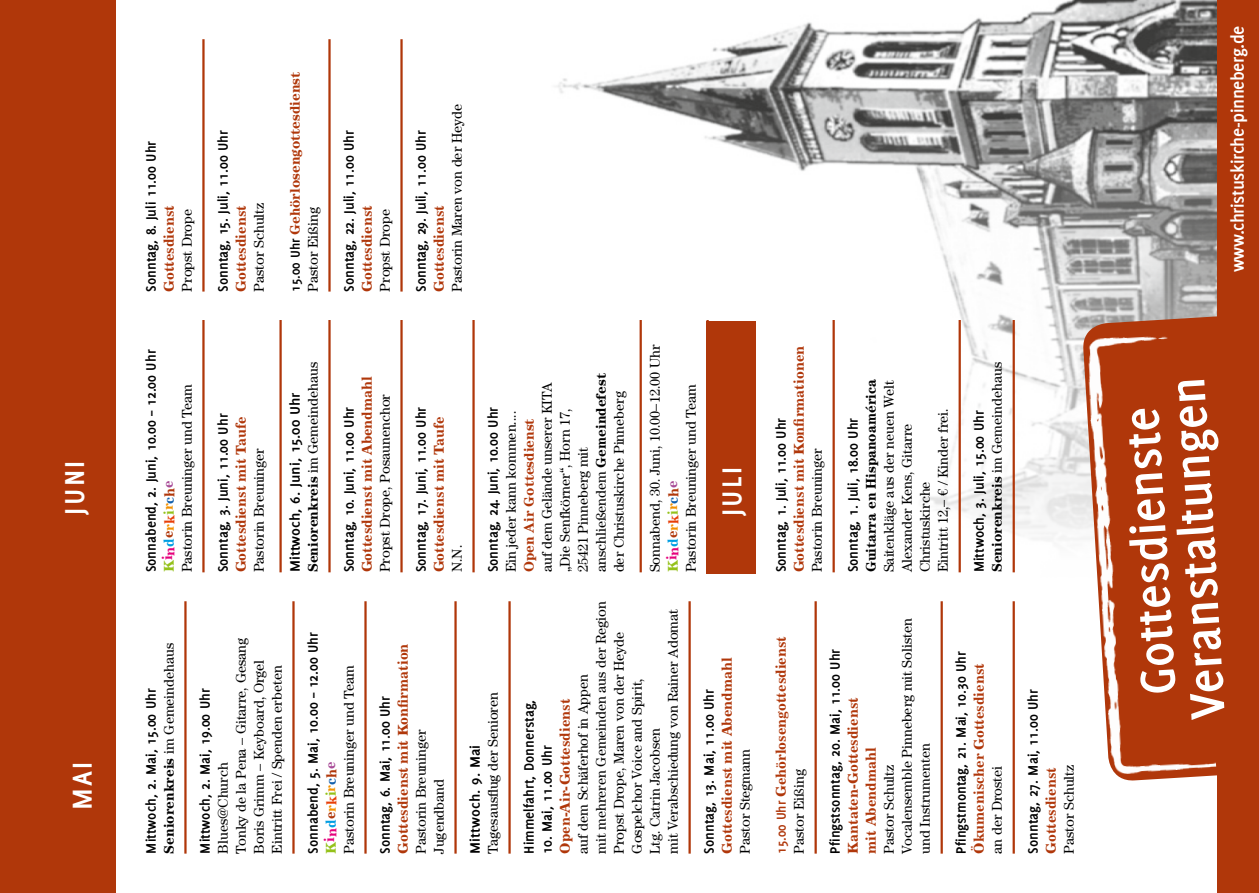
<style>
.page{position:relative;width:1259px;height:893px;background:#fff}
.page>*{position:absolute;margin:0;border:0;box-sizing:border-box;transform-origin:0 0}
.t1{font:700 52.95px/47.8px "Delicious";color:#fff;text-align:center}
.t2{font:700 30px "Delicious";letter-spacing:.08em;color:#fff}
.t3{font:700 19.35px "Delicious";letter-spacing:-.02em;color:#fff}
.t4{font:700 15px "Delicious";color:#000}
.t5{font:700 15px "Delicious";color:#000;scale:1.08 1}
.t6{font:14.1px/18px "Century Std";color:#000}
.t7{font:14.1px/18px "Century 731 BT Bold A";color:#b0370a}
.t8{font:700 14.1px/18px "Century Std";color:#b0370a}
.t9{font:14.1px "Century 731 BT Bold A";color:#94c11a}
.t10{font:700 14.1px "Century Std";color:#000}
.s1{font-family:"Delicious";color:#000}
.s2{font-weight:400;color:#000}
.s3{font-weight:700}
.s4{color:#e5007c}
.s5{color:#009ee3}
.s6{color:#b0370a}
.s7{color:#f39100}
.s8{color:#e73e07}
.s9{color:#125fab}
.s10{color:#a84b97}
.s11{font-family:"Delicious";font-weight:700}
</style>
<div class="page">
<img style="left:556px;top:0;width:661px;height:573px">
<div style="left:0;top:0;width:115px;height:893px;background:#b0370a"></div>
<hr style="left:202px;top:39px;width:3px;height:253px;background:#b0370a">
<hr style="left:328px;top:39px;width:3px;height:253px;background:#b0370a">
<hr style="left:400px;top:39px;width:3px;height:253px;background:#b0370a">
<div style="left:1217px;top:0;width:42px;height:893px;background:#b0370a"></div>
<hr style="left:184px;top:601px;width:3px;height:253px;background:#b0370a">
<hr style="left:292px;top:601px;width:3px;height:253px;background:#b0370a">
<hr style="left:364px;top:601px;width:3px;height:253px;background:#b0370a">
<hr style="left:454px;top:601px;width:3px;height:253px;background:#b0370a">
<hr style="left:508px;top:601px;width:3px;height:253px;background:#b0370a">
<hr style="left:688px;top:601px;width:3px;height:253px;background:#b0370a">
<hr style="left:814px;top:601px;width:3px;height:253px;background:#b0370a">
<hr style="left:940px;top:601px;width:3px;height:253px;background:#b0370a">
<hr style="left:1012px;top:601px;width:3px;height:253px;background:#b0370a">
<hr style="left:202px;top:320px;width:3px;height:252px;background:#b0370a">
<hr style="left:279px;top:320px;width:3px;height:252px;background:#b0370a">
<hr style="left:328px;top:320px;width:3px;height:252px;background:#b0370a">
<hr style="left:400px;top:320px;width:3px;height:252px;background:#b0370a">
<hr style="left:472px;top:320px;width:3px;height:252px;background:#b0370a">
<hr style="left:639px;top:320px;width:3px;height:252px;background:#b0370a">
<hr style="left:706px;top:320px;width:3px;height:252px;background:#b0370a">
<hr style="left:832px;top:320px;width:3px;height:252px;background:#b0370a">
<hr style="left:958px;top:320px;width:3px;height:252px;background:#b0370a">
<hr style="left:1012px;top:320px;width:3px;height:252px;background:#b0370a">
<div style="left:706px;top:322px;width:50px;height:252px;background:#b0370a"></div>
<svg style="left:1081px;top:314px;width:136px;height:467px"></svg>
<img style="left:1082px;top:327px;width:134px;height:451px">
<p class="t4" style="left:142px;top:292px;width:152px;rotate:-90deg">Sonntag, 8. Juli 11.00 Uhr</p>
<p class="t7" style="left:160px;top:292px;width:88px;rotate:-90deg">Gottesdienst</p>
<p class="t6" style="left:178px;top:292px;width:84px;rotate:-90deg">Propst Drope</p>
<p class="t4" style="left:214px;top:292px;width:163px;rotate:-90deg">Sonntag, 15. Juli, 11.00 Uhr</p>
<p class="t7" style="left:232px;top:292px;width:88px;rotate:-90deg">Gottesdienst</p>
<p class="t6" style="left:250px;top:292px;width:90px;rotate:-90deg">Pastor Schultz</p>
<p class="t8" style="left:286px;top:292px;width:221px;rotate:-90deg"><span class="s1">15.00 Uhr</span> Gehörlosengottesdienst<br><span class="s2">Pastor Eißing</span></p>
<p class="t4" style="left:340px;top:292px;width:163px;rotate:-90deg">Sonntag, 22. Juli, 11.00 Uhr</p>
<p class="t7" style="left:358px;top:292px;width:88px;rotate:-90deg">Gottesdienst</p>
<p class="t6" style="left:376px;top:292px;width:84px;rotate:-90deg">Propst Drope</p>
<p class="t4" style="left:412px;top:292px;width:163px;rotate:-90deg">Sonntag, 29. Juli, 11.00 Uhr</p>
<p class="t7" style="left:430px;top:292px;width:88px;rotate:-90deg">Gottesdienst</p>
<p class="t6" style="left:448px;top:292px;width:189px;rotate:-90deg">Pastorin Maren von der Heyde</p>
<p class="t6" style="left:646px;top:572px;width:229px;rotate:-90deg">Sonnabend, 30. Juni, 10.00–12.00 Uhr</p>
<p class="t4" style="left:142px;top:572px;width:224px;rotate:-90deg">Sonnabend, 2. Juni, 10.00 – 12.00 Uhr</p>
<p class="t6" style="left:304px;top:572px;width:212px;rotate:-90deg"><span class="s3">Seniorenkreis</span> im Gemeindehaus</p>
<p class="t6" style="left:538px;top:572px;width:200px;rotate:-90deg">auf dem Gelände unserer KITA „Die Senfkörner“, Horn 17,<br>25421 Pinneberg mit anschließendem <span class="s3">Gemeindefest </span>der Christuskirche Pinneberg</p>
<p class="t7" style="left:358px;top:572px;width:198px;rotate:-90deg">Gottesdienst mit Abendmahl</p>
<p class="t6" style="left:178px;top:572px;width:190px;rotate:-90deg">Pastorin Breuninger und Team</p>
<p class="t6" style="left:682px;top:572px;width:190px;rotate:-90deg">Pastorin Breuninger und Team</p>
<p class="t5" style="left:286px;top:572px;width:168px;rotate:-90deg">Mittwoch, 6. Juni, 15.00 Uhr</p>
<p class="t6" style="left:376px;top:572px;width:180px;rotate:-90deg">Propst Drope, Posaunenchor</p>
<p class="t4" style="left:340px;top:572px;width:167px;rotate:-90deg">Sonntag, 10. Juni, 11.00 Uhr</p>
<p class="t4" style="left:412px;top:572px;width:167px;rotate:-90deg">Sonntag, 17. Juni, 11.00 Uhr</p>
<p class="t7" style="left:430px;top:572px;width:157px;rotate:-90deg">Gottesdienst mit Taufe</p>
<p class="t4" style="left:484px;top:572px;width:167px;rotate:-90deg">Sonntag, 24. Juni, 10.00 Uhr</p>
<p class="t6" style="left:502px;top:572px;width:163px;rotate:-90deg">Ein jeder kann kommen....</p>
<p class="t8" style="left:520px;top:572px;width:155px;rotate:-90deg">Open Air Gottesdienst</p>
<p class="t4" style="left:214px;top:572px;width:160px;rotate:-90deg">Sonntag, 3. Juni, 11.00 Uhr</p>
<p class="t7" style="left:232px;top:572px;width:157px;rotate:-90deg">Gottesdienst mit Taufe</p>
<p class="t6" style="left:250px;top:572px;width:126px;rotate:-90deg">Pastorin Breuninger</p>
<h2 class="t2" style="left:57px;top:514px;width:55px;rotate:-90deg">JUNI</h2>
<h2 class="t2" style="left:714px;top:516px;width:50px;rotate:-90deg">JULI</h2>
<p class="t9" style="left:160px;top:572px;width:94px;rotate:-90deg">K<span class="s4">in</span><span class="s5">d</span><span class="s6">e</span><span class="s7">r</span><span class="s8">k</span>i<span class="s7">r</span><span class="s9">c</span><span class="s6">h</span><span class="s10">e</span></p>
<p class="t9" style="left:664px;top:572px;width:94px;rotate:-90deg">K<span class="s4">in</span><span class="s5">d</span><span class="s6">e</span><span class="s7">r</span><span class="s8">k</span>i<span class="s7">r</span><span class="s9">c</span><span class="s6">h</span><span class="s10">e</span></p>
<p class="t6" style="left:448px;top:572px;width:29px;rotate:-90deg">N.N.</p>
<h2 class="t2" style="left:65px;top:810px;width:50px;rotate:-90deg">MAI</h2>
<p class="t6" style="left:160px;top:854px;width:212px;rotate:-90deg"><span class="s3">Seniorenkreis</span> im Gemeindehaus</p>
<p class="t4" style="left:142px;top:854px;width:167px;rotate:-90deg">Mittwoch, 2. Mai, 15.00 Uhr</p>
<p class="t6" style="left:214px;top:854px;width:217px;rotate:-90deg">Blues@Church<br>Tonky de la Pena – Gitarre, Gesang<br>Boris Grimm – Keyboard, Orgel<br>Eintritt Frei / Spenden erbeten</p>
<p class="t4" style="left:304px;top:854px;width:223px;rotate:-90deg">Sonnabend, 5. Mai, 10.00 – 12.00 Uhr</p>
<p class="t6" style="left:340px;top:854px;width:190px;rotate:-90deg">Pastorin Breuninger und Team</p>
<p class="t4" style="left:196px;top:854px;width:167px;rotate:-90deg">Mittwoch, 2. Mai, 19.00 Uhr</p>
<p class="t9" style="left:322px;top:854px;width:94px;rotate:-90deg">K<span class="s4">in</span><span class="s5">d</span><span class="s6">e</span><span class="s7">r</span><span class="s8">k</span>i<span class="s7">r</span><span class="s9">c</span><span class="s6">h</span><span class="s10">e</span></p>
<p class="t7" style="left:394px;top:854px;width:211px;rotate:-90deg">Gottesdienst mit Konfirmation</p>
<p class="t4" style="left:376px;top:854px;width:159px;rotate:-90deg">Sonntag, 6. Mai, 11.00 Uhr</p>
<p class="t6" style="left:412px;top:854px;width:126px;rotate:-90deg">Pastorin Breuninger<br>Jugendband</p>
<p class="t6" style="left:574px;top:854px;width:254px;rotate:-90deg">auf dem Schäferhof in Appen<br>mit mehreren Gemeinden aus der Region<br>Propst Drope, Maren von der Heyde<br>Gospelchor Voice and Spirit,<br>Ltg. Catrin Jacobsen<br>mit Verabschiedung von Rainer Adomat</p>
<p class="t6" style="left:484px;top:854px;width:163px;rotate:-90deg">Tagesausflug der Senioren</p>
<p class="t4" style="left:520px;top:854px;width:155px;rotate:-90deg">Himmelfahrt, Donnerstag,</p>
<p class="t7" style="left:556px;top:854px;width:156px;rotate:-90deg">Open-Air-Gottesdienst</p>
<p class="t4" style="left:538px;top:854px;width:110px;rotate:-90deg">10. Mai, 11.00 Uhr</p>
<p class="t5" style="left:466px;top:854px;width:102px;rotate:-90deg">Mittwoch. 9. Mai</p>
<p class="t7" style="left:718px;top:854px;width:198px;rotate:-90deg">Gottesdienst mit Abendmahl</p>
<p class="t4" style="left:700px;top:854px;width:166px;rotate:-90deg">Sonntag, 13. Mai, 11.00 Uhr</p>
<p class="t6" style="left:736px;top:854px;width:106px;rotate:-90deg">Pastor Stegmann</p>
<p class="t7" style="left:790px;top:572px;width:228px;rotate:-90deg">Gottesdienst mit Konfirmationen</p>
<p class="t4" style="left:772px;top:572px;width:156px;rotate:-90deg">Sonntag, 1. Juli, 11.00 Uhr</p>
<p class="t6" style="left:808px;top:572px;width:126px;rotate:-90deg">Pastorin Breuninger</p>
<p class="t10" style="left:862px;top:572px;width:195px;rotate:-90deg">Guitarra en Hispanoamérica</p>
<p class="t6" style="left:880px;top:572px;width:193px;rotate:-90deg">Saitenkläge aus der neuen Welt<br>Alexander Kens, Gitarre<br>Christuskirche<br>Eintritt 12,– € / Kinder frei.</p>
<p class="t4" style="left:844px;top:572px;width:156px;rotate:-90deg">Sonntag, 1. Juli, 18.00 Uhr</p>
<p class="t6" style="left:988px;top:572px;width:212px;rotate:-90deg"><span class="s3">Seniorenkreis</span> im Gemeindehaus</p>
<p class="t4" style="left:970px;top:572px;width:163px;rotate:-90deg">Mittwoch, 3. Juli, 15.00 Uhr</p>
<p class="t7" style="left:772px;top:854px;width:219px;rotate:-90deg"><span class="s11">15.00 Uhr</span> Gehörlosengottesdienst</p>
<p class="t6" style="left:790px;top:854px;width:86px;rotate:-90deg">Pastor Eißing</p>
<p class="t6" style="left:880px;top:854px;width:237px;rotate:-90deg">Pastor Schultz<br>Vocalensemble Pinneberg mit Solisten und Instrumenten</p>
<p class="t4" style="left:826px;top:854px;width:206px;rotate:-90deg">Pfingstsonntag, 20. Mai, 11.00 Uhr</p>
<p class="t7" style="left:844px;top:854px;width:158px;rotate:-90deg">Kantaten-Gottesdienst mit Abendmahl</p>
<p class="t4" style="left:952px;top:854px;width:204px;rotate:-90deg">Pfingstmontag, 21. Mai, 10.30 Uhr</p>
<p class="t7" style="left:970px;top:854px;width:192px;rotate:-90deg">Ökumenischer Gottesdienst</p>
<p class="t6" style="left:988px;top:854px;width:89px;rotate:-90deg">an der Drostei</p>
<p class="t4" style="left:1024px;top:854px;width:166px;rotate:-90deg">Sonntag, 27. Mai, 11.00 Uhr</p>
<p class="t7" style="left:1042px;top:854px;width:88px;rotate:-90deg">Gottesdienst</p>
<p class="t6" style="left:1060px;top:854px;width:90px;rotate:-90deg">Pastor Schultz</p>
<h3 class="t3" style="left:1226px;top:272px;width:248px;rotate:-90deg">www.christuskirche-pinneberg.de</h3>
<h1 class="t1" style="left:1134px;top:723px;width:344px;rotate:-93deg">Gottesdienste<br>Veranstaltungen</h1>
</div>
